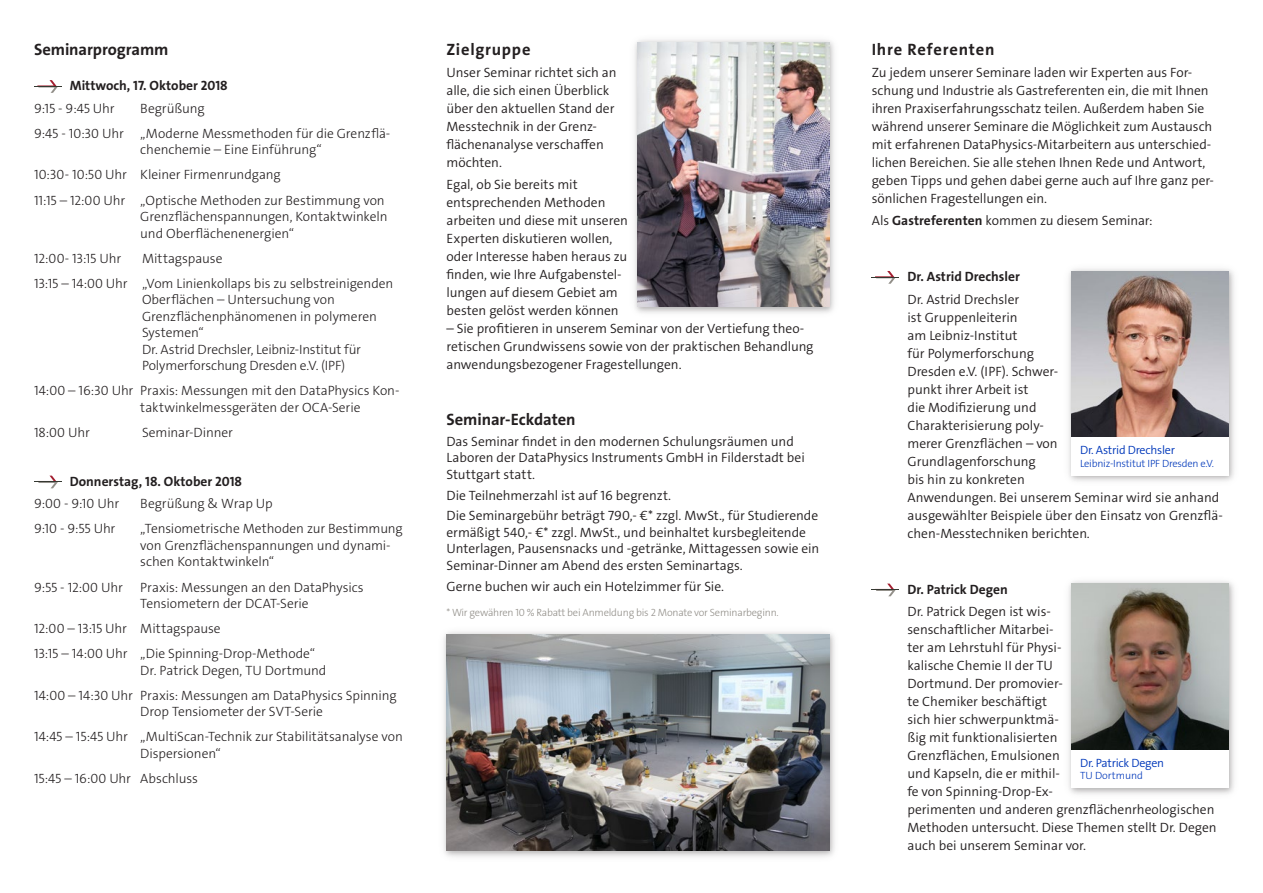
<style>
.page{position:relative;width:1263px;height:893px;background:#fff}
.page>*{position:absolute;margin:0;border:0;box-sizing:border-box;transform-origin:0 0}
.Überschrift_De{font:16.5px "The Sans LP7 Bld";letter-spacing:.04em;color:#231f20}
.Standard_De{font:16.5px "The Sans LP7 Bld";letter-spacing:-.005em;color:#231f20}
.Überschrift_De-2{font:16.5px "The Sans LP7 Bld";letter-spacing:-.005em;color:#231f20}
.Standard_De-2{font:13.5px/18px "The Sans LP4 Se Lig";letter-spacing:-.005em;color:#231f20}
.Einrückung_De{font:13.5px/16.5px "The Sans LP3 Lig";letter-spacing:-.005em;color:#231f20}
.Text{font:13.5px/18px "The Sans LP4 Se Lig";color:#231f20}
.Standard_De-3{font:13.5px/16.5px "The Sans LP3 Lig";letter-spacing:-.005em;color:#231f20}
.Auflistung_Fett_De{font:13.5px "The Sans LP7 Bld";color:#231f20}
.Caption_DE{font:12px "The Sans LP4 Se Lig";letter-spacing:-.02em;color:#0038ba}
.Text-2{font:10.5px "The Sans LP3 Lig";letter-spacing:-.02em;color:#928f89}
.Caption_DE-2{font:10.5px "The Sans LP3 Lig";letter-spacing:-.02em;color:#0038ba}
.Caption_DE-3{font:10.5px "The Sans LP3 Lig";color:#0038ba}
.s1{font-family:"The Sans LP7 Bld"}
</style>
<div class="page">
<div style="left:442px;top:630px;width:394px;height:228px;background:#231f20;opacity:.26"></div>
<img style="left:446px;top:634px;width:383px;height:216px">
<div style="left:633px;top:38px;width:203px;height:276px;background:#231f20;opacity:.26"></div>
<img style="left:638px;top:43px;width:191px;height:264px">
<svg style="left:34px;top:80px;width:27px;height:13px"></svg>
<svg style="left:34px;top:476px;width:27px;height:12px"></svg>
<svg style="left:872px;top:271px;width:27px;height:13px"></svg>
<div style="left:1067px;top:267px;width:168px;height:215px;background:#231f20;opacity:.26"></div>
<div style="left:1071px;top:271px;width:158px;height:204px;background:#fff"></div>
<img style="left:1071px;top:271px;width:158px;height:166px">
<svg style="left:872px;top:584px;width:27px;height:12px"></svg>
<div style="left:1067px;top:580px;width:168px;height:215px;background:#231f20;opacity:.26"></div>
<div style="left:1071px;top:584px;width:158px;height:204px;background:#fff"></div>
<img style="left:1071px;top:584px;width:158px;height:165px">
<p class="Überschrift_De-2" style="left:34px;top:39px;width:136px">Seminarprogramm</p>
<p class="Überschrift_De" style="left:446px;top:39px;width:86px">Zielgruppe</p>
<p class="Standard_De-2" style="left:446px;top:64px;width:172px">Unser Seminar richtet sich an alle, die sich einen Überblick über den aktuellen Stand der<br>Messtechnik in der Grenz&shy;flächenanalyse verschaffen möchten.</p>
<p class="Standard_De-2" style="left:446px;top:176px;width:183px">Egal, ob Sie bereits mit entsprechenden Methoden arbeiten und diese mit unseren<br>Experten diskutieren wollen, oder Interesse haben heraus zu finden, wie Ihre Aufgabenstel&shy;lungen auf diesem Gebiet am besten gelöst werden können</p>
<p class="Standard_De-2" style="left:446px;top:320px;width:369px">– Sie profitieren in unserem Seminar von der Vertiefung theo&shy;retischen Grundwissens sowie von der praktischen Behandlung anwendungsbezogener Fragestellungen.</p>
<p class="Auflistung_Fett_De" style="left:70px;top:77px;width:160px">Mittwoch, 17. Oktober 2018</p>
<p class="Einrückung_De" style="left:34px;top:100px;width:82px">9:15 - 9:45 Uhr</p>
<p class="Einrückung_De" style="left:140px;top:100px;width:66px">Begrüßung</p>
<p class="Einrückung_De" style="left:140px;top:125px;width:252px;text-indent:-106px">9:45 - 10:30 Uhr „Moderne Messmethoden für die Grenzflä&shy;chenchemie – Eine Einführung“</p>
<p class="Einrückung_De" style="left:34px;top:167px;width:248px">10:30- 10:50 Uhr Kleiner Firmenrundgang</p>
<p class="Einrückung_De" style="left:140px;top:192px;width:249px;text-indent:-106px">11:15 – 12:00 Uhr „Optische Methoden zur Bestimmung von<br>Grenzflächenspannungen, Kontaktwinkeln und Oberflächenenergien“</p>
<p class="Standard_De-3" style="left:34px;top:250px;width:89px">12:00- 13:15 Uhr</p>
<p class="Standard_De-3" style="left:142px;top:250px;width:82px">Mittagspause</p>
<p class="Standard_De-3" style="left:142px;top:275px;width:253px;text-indent:-108px">13:15 – 14:00 Uhr „Vom Linienkollaps bis zu selbstreinigenden Oberflächen – Untersuchung von Grenzflächenphänomenen in polymeren Systemen“<br>Dr. Astrid Drechsler, Leibniz-Institut für Polymerforschung Dresden e.V. (IPF)</p>
<p class="Einrückung_De" style="left:140px;top:382px;width:261px;text-indent:-106px">14:00 – 16:30 Uhr Praxis: Messungen mit den DataPhysics Kon&shy;taktwinkelmessgeräten der OCA-Serie</p>
<p class="Standard_De-3" style="left:34px;top:424px;width:57px">18:00 Uhr</p>
<p class="Standard_De-3" style="left:142px;top:424px;width:92px">Seminar-Dinner</p>
<p class="Auflistung_Fett_De" style="left:70px;top:472px;width:174px">Donnerstag, 18. Oktober 2018</p>
<p class="Einrückung_De" style="left:34px;top:496px;width:87px">9:00 - 9:10 Uhr</p>
<p class="Einrückung_De" style="left:140px;top:496px;width:134px">Begrüßung &amp; Wrap Up</p>
<p class="Einrückung_De" style="left:34px;top:521px;width:83px">9:10 - 9:55 Uhr</p>
<p class="Einrückung_De" style="left:140px;top:521px;width:264px">„Tensiometrische Methoden zur Bestimmung von Grenzflächenspannungen und dynami&shy;schen Kontaktwinkeln“</p>
<p class="Einrückung_De" style="left:34px;top:579px;width:90px">9:55 - 12:00 Uhr</p>
<p class="Einrückung_De" style="left:140px;top:579px;width:225px">Praxis: Messungen an den DataPhysics<br>Tensiometern der DCAT-Serie</p>
<p class="Einrückung_De" style="left:34px;top:620px;width:188px">12:00 – 13:15 Uhr Mittagspause</p>
<p class="Einrückung_De" style="left:140px;top:645px;width:188px;text-indent:-106px">13:15 – 14:00 Uhr „Die Spinning-Drop-Methode“<br>Dr. Patrick Degen, TU Dortmund</p>
<p class="Einrückung_De" style="left:140px;top:687px;width:258px;text-indent:-106px">14:00 – 14:30 Uhr Praxis: Messungen am DataPhysics Spinning<br>Drop Tensiometer der SVT-Serie</p>
<p class="Einrückung_De" style="left:140px;top:728px;width:264px;text-indent:-106px">14:45 – 15:45 Uhr „MultiScan-Technik zur Stabilitätsanalyse von<br>Dispersionen“</p>
<p class="Einrückung_De" style="left:34px;top:770px;width:165px">15:45 – 16:00 Uhr Abschluss</p>
<p class="Standard_De" style="left:446px;top:409px;width:131px">Seminar-Eckdaten</p>
<p class="Standard_De-2" style="left:446px;top:433px;width:360px;line-height:16.5px">Das Seminar findet in den modernen Schulungsräumen und<br>Laboren der DataPhysics Instruments GmbH in Filderstadt bei<br>Stuttgart statt.</p>
<p class="Standard_De-2" style="left:446px;top:486px;width:226px">Die Teilnehmerzahl ist auf 16 begrenzt.</p>
<p class="Standard_De-2" style="left:446px;top:508px;width:374px;line-height:16.5px">Die Seminargebühr beträgt 790,- €* zzgl. MwSt., für Studierende ermäßigt 540,- €* zzgl. MwSt., und beinhaltet kursbegleitende Unterlagen, Pausensnacks und -getränke, Mittagessen sowie ein Seminar-Dinner am Abend des ersten Seminartags.</p>
<p class="Standard_De-2" style="left:446px;top:577px;width:279px">Gerne buchen wir auch ein Hotelzimmer für Sie.</p>
<p class="Text-2" style="left:446px;top:606px;width:333px">* Wir gewähren 10 % Rabatt bei Anmeldung bis 2 Monate vor Seminarbeginn.</p>
<p class="Überschrift_De" style="left:872px;top:39px;width:124px">Ihre Referenten</p>
<p class="Standard_De-2" style="left:872px;top:64px;width:344px">Zu jedem unserer Seminare laden wir Experten aus For&shy;schung und Industrie als Gastreferenten ein, die mit Ihnen ihren Praxiserfahrungsschatz teilen. Außerdem haben Sie während unserer Seminare die Möglichkeit zum Austausch mit erfahrenen DataPhysics-Mitarbeitern aus unterschied&shy;lichen Bereichen. Sie alle stehen Ihnen Rede und Antwort, geben Tipps und gehen dabei gerne auch auf Ihre ganz per&shy;sönlichen Fragestellungen ein.</p>
<p class="Standard_De-2" style="left:872px;top:212px;width:282px">Als <span class="s1">Gastreferenten</span> kommen zu diesem Seminar:</p>
<p class="Auflistung_Fett_De" style="left:907px;top:268px;width:114px">Dr. Astrid Drechsler</p>
<p class="Text" style="left:907px;top:290px;width:317px">Dr. Astrid Drechsler<br>ist Gruppenleiterin<br>am Leibniz-Institut<br>für Polymerforschung<br>Dresden e.V. (IPF). Schwer-<br>punkt ihrer Arbeit ist<br>die Modifizierung und<br>Charakterisierung poly-<br>merer Grenzflächen – von<br>Grundlagenforschung<br>bis hin zu konkreten<br>Anwendungen. Bei unserem Seminar wird sie anhand ausgewählter Beispiele über den Einsatz von Grenzflä&shy;chen-Messtechniken berichten.</p>
<p class="Caption_DE" style="left:1080px;top:442px;width:96px">Dr. Astrid Drechsler</p>
<p class="Caption_DE-2" style="left:1080px;top:456px;width:135px">Leibniz-Institut IPF Dresden e.V.</p>
<p class="Auflistung_Fett_De" style="left:907px;top:580px;width:102px">Dr. Patrick Degen</p>
<p class="Text" style="left:907px;top:603px;width:311px">Dr. Patrick Degen ist wis-<br>senschaftlicher Mitarbei-<br>ter am Lehrstuhl für Physi-<br>kalische Chemie II der TU<br>Dortmund. Der promovier-<br>te Chemiker beschäftigt<br>sich hier schwerpunktmä-<br>ßig mit funktionalisierten<br>Grenzflächen, Emulsionen<br>und Kapseln, die er mithil-<br>fe von Spinning-Drop-Ex-<br>perimenten und anderen grenzflächenrheologischen<br>Methoden untersucht. Diese Themen stellt Dr. Degen auch bei unserem Seminar vor.</p>
<p class="Caption_DE" style="left:1080px;top:755px;width:86px">Dr. Patrick Degen</p>
<p class="Caption_DE-3" style="left:1080px;top:769px;width:64px">TU Dortmund</p>
</div>
